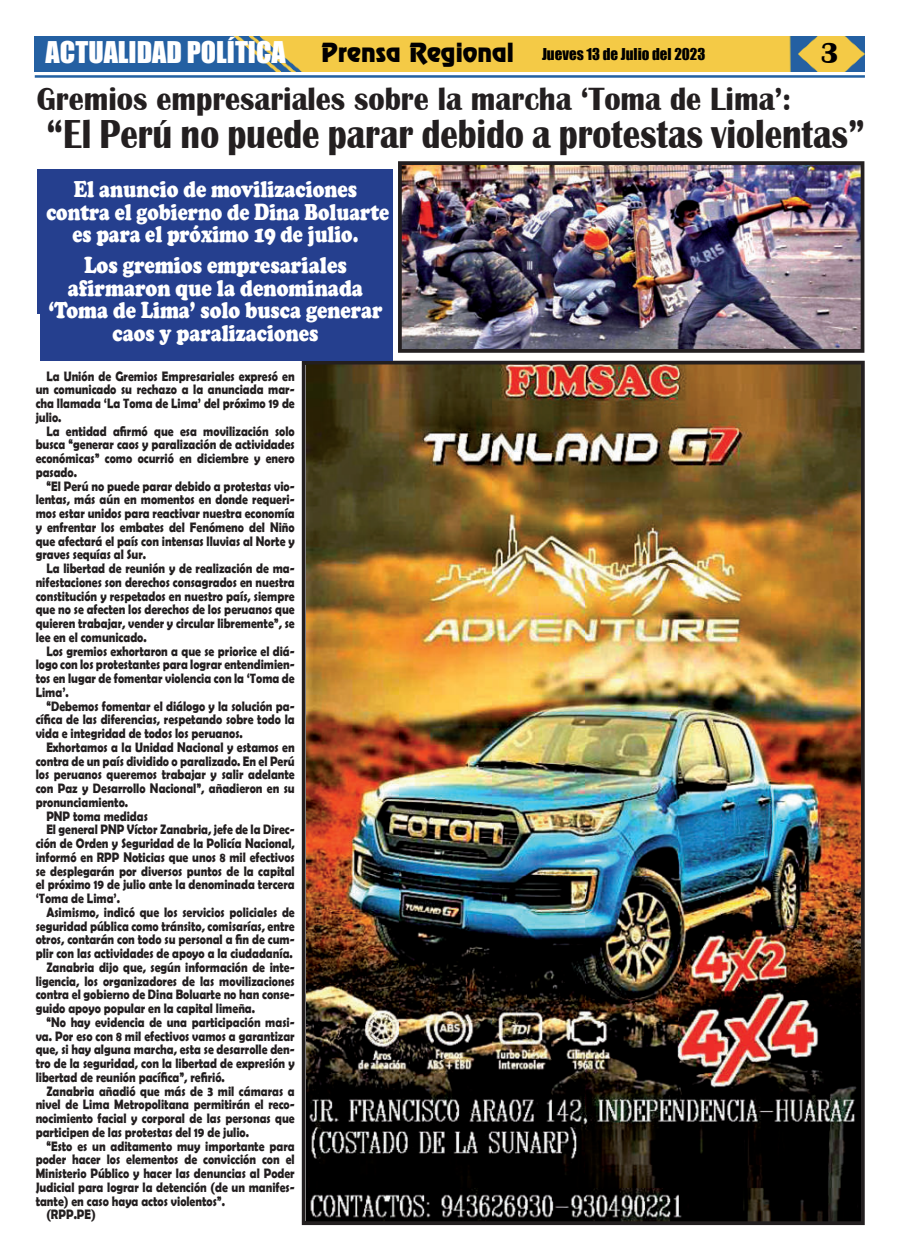
<style>
.page{position:relative;width:900px;height:1258px;background:#fff}
.page>*{position:absolute;margin:0;border:0;box-sizing:border-box;transform-origin:0 0}
.t1{font:700 41.62px "Britannic";color:#231f20;scale:.84 1}
.t2{font:700 33.12px "Britannic";color:#231f20;scale:.91 1}
.t3{font:700 30px "Britannic";color:#020000}
.t4{font:27.5px "Impact";color:#fff}
.t5{font:900 23.75px/22.5px "Cooper";color:#fff;text-align:center;scale:.83 1}
.t6{font:900 23.75px/22.5px "Cooper";color:#fff;text-align:center;scale:.82 1}
.t7{font:15px "Impact";color:#000}
.t8{font:700 13.75px/13.8px "Berlin Sans FB Demi";color:#231f20;text-align:justify;scale:.85 1}
.s1{font-family:"Renfrew Normal";font-size:23.75px;color:#020000}
</style>
<div class="page">
<hr style="left:35px;top:75px;width:830px;height:3px;background:#2361a2">
<img style="left:35px;top:36px;width:830px;height:36px">
<img style="left:307px;top:366px;width:553px;height:854px">
<div style="left:302px;top:361px;width:563px;height:864px;border:4px solid #231f20"></div>
<img style="left:403px;top:166px;width:456px;height:182px">
<div style="left:398px;top:161px;width:466px;height:192px;border:4px solid #231f20"></div>
<div style="left:37px;top:169px;width:355px;height:144px;background:#253f8e"></div>
<div style="left:40px;top:181px;width:352px;height:180px;background:#253f8e"></div>
<h3 class="t4" style="left:46px;top:38px;width:242px">ACTUALIDAD POLÍTICA</h3>
<p class="t7" style="left:321px;top:46px;width:386px"><span class="s1">Prensa Regional</span> Jueves 13 de Julio del 2023</p>
<h3 class="t3" style="left:820px;top:43px;width:20px">3</h3>
<h2 class="t2" style="left:37px;top:87px;width:830px">Gremios empresariales sobre la marcha ‘Toma de Lima’:</h2>
<h1 class="t1" style="left:47px;top:120px;width:976px">“El Perú no puede parar debido a protestas violentas”</h1>
<h3 class="t6" style="left:46px;top:180px;width:420px">El anuncio de movilizaciones contra el gobierno de Dina Boluarte es para el próximo 19 de julio.</h3>
<h3 class="t5" style="left:48px;top:256px;width:404px">Los gremios empresariales afirmaron que la denominada ‘Toma de Lima’ solo busca generar caos y paralizaciones</h3>
<p class="t8" style="left:36px;top:370px;width:306px;text-indent:11px">La Unión de Gremios Empresariales expresó en un comunicado su rechazo a la anunciada mar&shy;cha llamada ‘La Toma de Lima’ del próximo 19 de julio.</p>
<p class="t8" style="left:36px;top:424px;width:306px;text-indent:11px">La entidad afirmó que esa movilización solo busca “generar caos y paralización de actividades económicas” como ocurrió en diciembre y enero pasado.</p>
<p class="t8" style="left:36px;top:480px;width:306px;text-indent:11px">“El Perú no puede parar debido a protestas vio&shy;lentas, más aún en momentos en donde requeri&shy;mos estar unidos para reactivar nuestra economía y enfrentar los embates del Fenómeno del Niño que afectará el país con intensas lluvias al Norte y graves sequías al Sur.</p>
<p class="t8" style="left:36px;top:562px;width:306px;text-indent:11px">La libertad de reunión y de realización de ma&shy;nifestaciones son derechos consagrados en nuestra constitución y respetados en nuestro país, siempre que no se afecten los derechos de los peruanos que quieren trabajar, vender y circular libremente”, se lee en el comunicado.</p>
<p class="t8" style="left:36px;top:645px;width:306px;text-indent:11px">Los gremios exhortaron a que se priorice el diá&shy;logo con los protestantes para lograr entendimien&shy;tos en lugar de fomentar violencia con la ‘Toma de Lima’.</p>
<p class="t8" style="left:36px;top:700px;width:306px;text-indent:11px">“Debemos fomentar el diálogo y la solución pa&shy;cífica de las diferencias, respetando sobre todo la vida e integridad de todos los peruanos.</p>
<p class="t8" style="left:46px;top:741px;width:294px">Exhortamos a la Unidad Nacional y estamos en</p>
<p class="t8" style="left:36px;top:755px;width:306px">contra de un país dividido o paralizado. En el Perú</p>
<p class="t8" style="left:36px;top:768px;width:306px">los peruanos queremos trabajar y salir adelante</p>
<p class="t8" style="left:36px;top:782px;width:306px">con Paz y Desarrollo Nacional”, añadieron en su</p>
<p class="t8" style="left:36px;top:796px;width:110px">pronunciamiento.</p>
<p class="t8" style="left:46px;top:810px;width:121px">PNP toma medidas</p>
<p class="t8" style="left:46px;top:823px;width:294px">El general PNP Víctor Zanabria, jefe de la Direc-</p>
<p class="t8" style="left:36px;top:837px;width:306px">ción de Orden y Seguridad de la Policía Nacional,</p>
<p class="t8" style="left:36px;top:851px;width:306px">informó en RPP Noticias que unos 8 mil efectivos</p>
<p class="t8" style="left:36px;top:865px;width:306px">se desplegarán por diversos puntos de la capital</p>
<p class="t8" style="left:36px;top:878px;width:306px">el próximo 19 de julio ante la denominada tercera</p>
<p class="t8" style="left:36px;top:892px;width:101px">‘Toma de Lima’.</p>
<p class="t8" style="left:46px;top:906px;width:294px">Asimismo, indicó que los servicios policiales de</p>
<p class="t8" style="left:36px;top:920px;width:306px">seguridad pública como tránsito, comisarías, entre</p>
<p class="t8" style="left:36px;top:932px;width:306px">otros, contarán con todo su personal a fin de cum-</p>
<p class="t8" style="left:36px;top:947px;width:304px">plir con las actividades de apoyo a la ciudadanía.</p>
<p class="t8" style="left:46px;top:961px;width:294px">Zanabria dijo que, según información de inte-</p>
<p class="t8" style="left:36px;top:975px;width:306px">ligencia, los organizadores de las movilizaciones</p>
<p class="t8" style="left:36px;top:988px;width:306px">contra el gobierno de Dina Boluarte no han conse-</p>
<p class="t8" style="left:36px;top:1002px;width:260px">guido apoyo popular en la capital limeña.</p>
<p class="t8" style="left:46px;top:1016px;width:294px">“No hay evidencia de una participación masi-</p>
<p class="t8" style="left:36px;top:1030px;width:306px">va. Por eso con 8 mil efectivos vamos a garantizar</p>
<p class="t8" style="left:36px;top:1043px;width:306px">que, si hay alguna marcha, esta se desarrolle den-</p>
<p class="t8" style="left:36px;top:1057px;width:306px">tro de la seguridad, con la libertad de expresión y</p>
<p class="t8" style="left:36px;top:1070px;width:224px">libertad de reunión pacífica”, refirió.</p>
<p class="t8" style="left:46px;top:1085px;width:294px">Zanabria añadió que más de 3 mil cámaras a</p>
<p class="t8" style="left:36px;top:1098px;width:306px">nivel de Lima Metropolitana permitirán el reco-</p>
<p class="t8" style="left:36px;top:1112px;width:306px">nocimiento facial y corporal de las personas que</p>
<p class="t8" style="left:36px;top:1126px;width:253px">participen de las protestas del 19 de julio.</p>
<p class="t8" style="left:46px;top:1140px;width:294px">“Esto es un aditamento muy importante para</p>
<p class="t8" style="left:36px;top:1153px;width:306px">poder hacer los elementos de convicción con el</p>
<p class="t8" style="left:36px;top:1167px;width:306px">Ministerio Público y hacer las denuncias al Poder</p>
<p class="t8" style="left:36px;top:1181px;width:306px">Judicial para lograr la detención (de un manifes-</p>
<p class="t8" style="left:36px;top:1195px;width:224px">tante) en caso haya actos violentos”.</p>
<p class="t8" style="left:46px;top:1208px;width:60px">(RPP.PE)</p>
</div>
